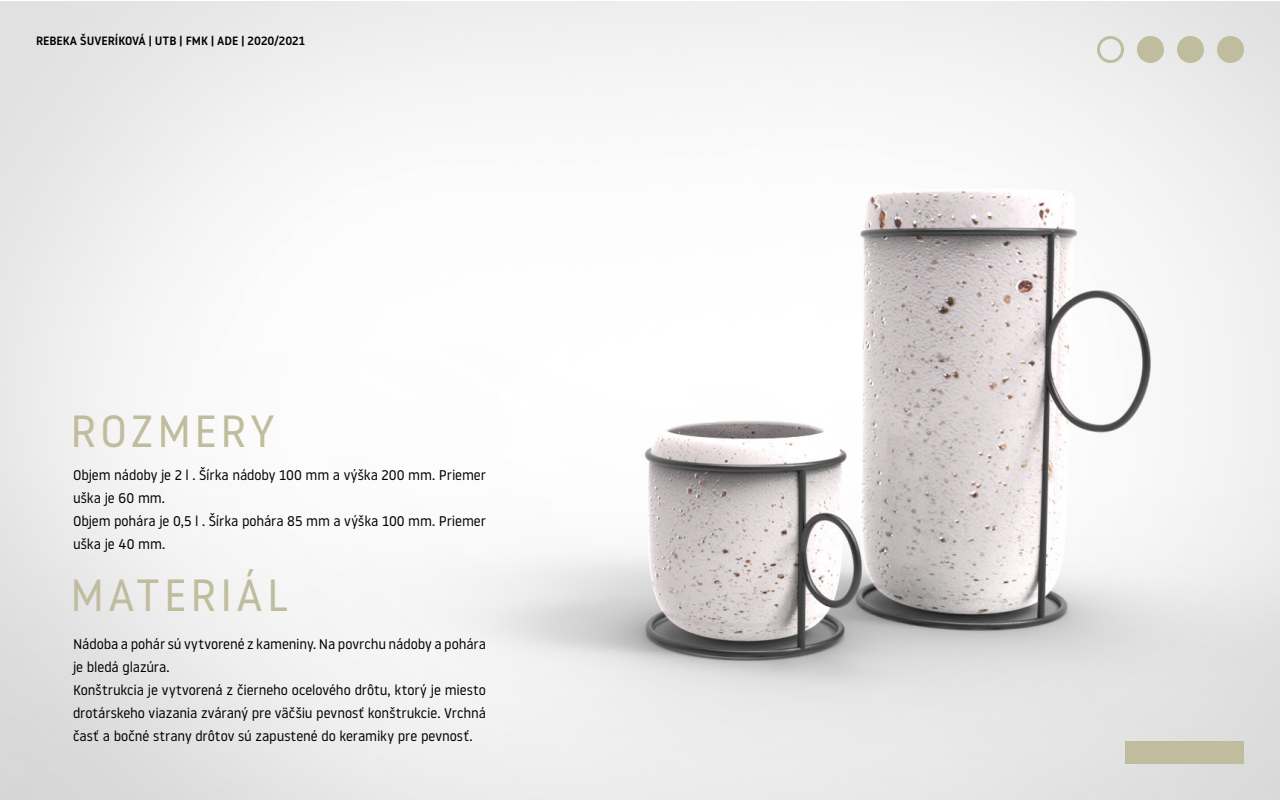
<style>
.page{position:relative;width:1280px;height:800px;background:#fff}
.page>*{position:absolute;margin:0;border:0;box-sizing:border-box;transform-origin:0 0}
.t1{font:45px "Noway";letter-spacing:.07em;color:#bfbd9d}
.t2{font:14px/23px "Noway";letter-spacing:-.005em;color:#000}
.t3{font:500 12px "Noway";color:#000}
</style>
<div class="page">
<img style="left:0;top:1px;width:1280px;height:799px">
<div style="left:1218px;top:38px;width:24px;height:24px;background:#bfbd9d;border-radius:50%"></div>
<div style="left:1217px;top:36px;width:27px;height:27px;border:3px solid #bfbd9d;border-radius:50%"></div>
<div style="left:1178px;top:38px;width:24px;height:24px;background:#bfbd9d;border-radius:50%"></div>
<div style="left:1177px;top:36px;width:27px;height:27px;border:3px solid #bfbd9d;border-radius:50%"></div>
<div style="left:1138px;top:38px;width:24px;height:24px;background:#bfbd9d;border-radius:50%"></div>
<div style="left:1137px;top:36px;width:27px;height:27px;border:3px solid #bfbd9d;border-radius:50%"></div>
<div style="left:1097px;top:36px;width:27px;height:27px;border:3px solid #bfbd9d;border-radius:50%"></div>
<div style="left:1125px;top:741px;width:119px;height:23px;background:#bfbd9d"></div>
<p class="t3" style="left:36px;top:32px;width:270px">REBEKA ŠUVERÍKOVÁ | UTB | FMK | ADE | 2020/2021</p>
<p class="t1" style="left:70px;top:400px;width:207px">ROZMERY</p>
<p class="t2" style="left:73px;top:463px;width:415px">Objem nádoby je 2 l . Šírka nádoby 100 mm a výška 200 mm. Priemer uška je 60 mm.</p>
<p class="t2" style="left:73px;top:509px;width:414px">Objem pohára je 0,5 l . Šírka pohára 85 mm a výška 100 mm. Priemer uška je 40 mm.</p>
<p class="t1" style="left:70px;top:564px;width:220px">MATERIÁL</p>
<p class="t2" style="left:73px;top:632px;width:415px">Nádoba a pohár sú vytvorené z kameniny. Na povrchu nádoby a pohára je bledá glazúra.</p>
<p class="t2" style="left:73px;top:678px;width:415px;text-align:justify">Konštrukcia je vytvorená z čierneho ocelového drôtu, ktorý je miesto drotárskeho viazania zváraný pre väčšiu pevnosť konštrukcie. Vrchná časť a bočné strany drôtov sú zapustené do keramiky pre pevnosť.</p>
</div>
